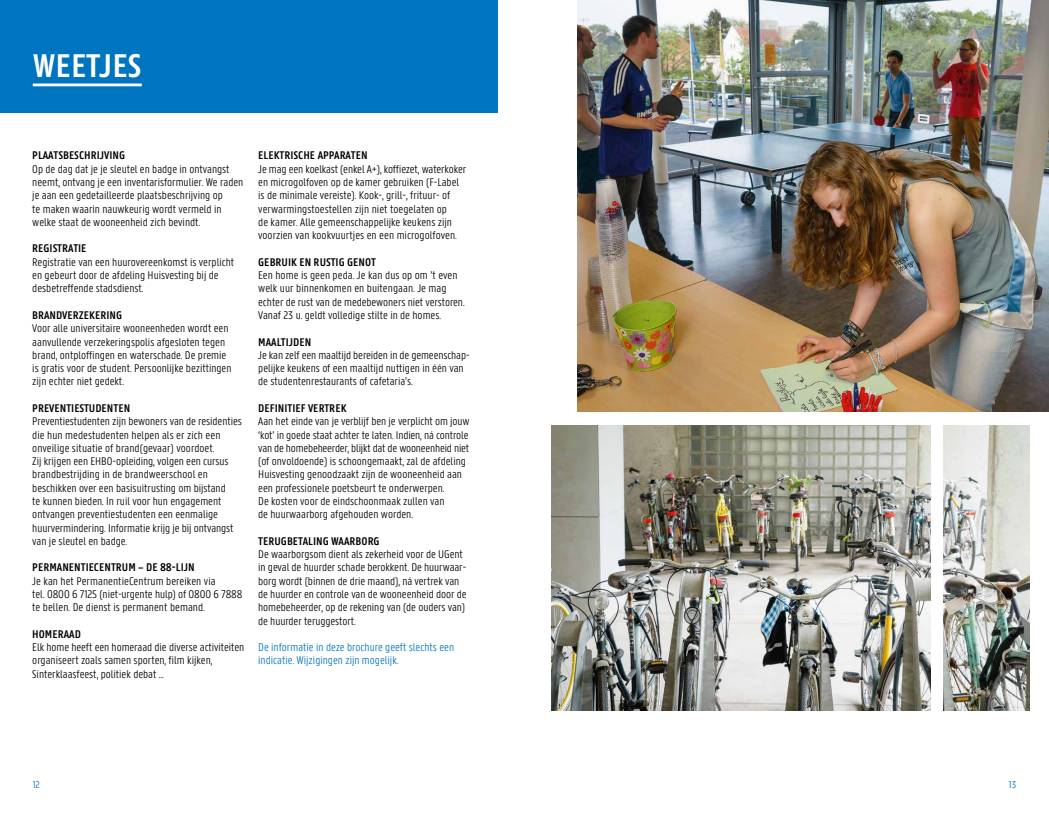
<style>
.page{position:relative;width:1049px;height:815px;background:#fff}
.page>*{position:absolute;margin:0;border:0;box-sizing:border-box;transform-origin:0 0}
.t1{font:600 35px "U Gent Panno Text";letter-spacing:-.01em;color:#fff}
.t2{font:300 11.88px/13.2px "U Gent Panno Text";color:#000}
.t3{font:600 11.88px "U Gent Panno Text";color:#000}
.t4{font:300 11.88px/13.2px "U Gent Panno Text";color:#0075bf}
.t5{font:300 10.62px "U Gent Panno Text";color:#0075bf}
</style>
<div class="page">
<img style="left:578px;top:0;width:471px;height:412px">
<img style="left:551px;top:425px;width:379px;height:286px">
<img style="left:943px;top:425px;width:86px;height:286px">
<div style="left:0;top:0;width:498px;height:113px;background:#0075bf"></div>
<hr style="left:33px;top:84px;width:109px;height:2px;background:#fff">
<h1 class="t1" style="left:33px;top:44px;width:110px">WEETJES</h1>
<p class="t3" style="left:32px;top:148px;width:94px">PLAATSBESCHRIJVING</p>
<p class="t2" style="left:32px;top:162px;width:213px">Op de dag dat je je sleutel en badge in ontvangst neemt, ontvang je een inventarisformulier. We raden je aan een gedetailleerde plaatsbeschrijving op<br>te maken waarin nauwkeurig wordt vermeld in welke staat de wooneenheid zich bevindt.</p>
<p class="t3" style="left:32px;top:241px;width:56px">REGISTRATIE</p>
<p class="t2" style="left:32px;top:255px;width:203px">Registratie van een huurovereenkomst is verplicht en gebeurt door de afdeling Huisvesting bij de desbetreffende stadsdienst.</p>
<p class="t3" style="left:32px;top:308px;width:91px">BRANDVERZEKERING</p>
<p class="t2" style="left:32px;top:322px;width:201px">Voor alle universitaire wooneenheden wordt een aanvullende verzekeringspolis afgesloten tegen brand, ontploffingen en waterschade. De premie is gratis voor de student. Persoonlijke bezittingen zijn echter niet gedekt.</p>
<p class="t3" style="left:32px;top:401px;width:99px">PREVENTIESTUDENTEN</p>
<p class="t2" style="left:32px;top:415px;width:211px">Preventiestudenten zijn bewoners van de residenties die hun medestudenten helpen als er zich een onveilige situatie of brand(gevaar) voordoet.<br>Zij krijgen een EHBO-opleiding, volgen een cursus brandbestrijding in de brandweerschool en beschikken over een basisuitrusting om bijstand<br>te kunnen bieden. In ruil voor hun engagement ontvangen preventiestudenten een eenmalige huurvermindering. Informatie krijg je bij ontvangst van je sleutel en badge.</p>
<p class="t3" style="left:32px;top:560px;width:164px">PERMANENTIECENTRUM – DE 88-LIJN</p>
<p class="t2" style="left:32px;top:574px;width:212px">Je kan het PermanentieCentrum bereiken via<br>tel. 0800 6 7125 (niet-urgente hulp) of 0800 6 7888 te bellen. De dienst is permanent bemand.</p>
<p class="t3" style="left:32px;top:627px;width:50px">HOMERAAD</p>
<p class="t2" style="left:32px;top:641px;width:213px">Elk home heeft een homeraad die diverse activiteiten organiseert zoals samen sporten, film kijken,<br>Sinterklaasfeest, politiek debat ...</p>
<p class="t3" style="left:258px;top:148px;width:111px">ELEKTRISCHE APPARATEN</p>
<p class="t2" style="left:258px;top:162px;width:209px">Je mag een koelkast (enkel A+), koffiezet, waterkoker en microgolfoven op de kamer gebruiken (F-Label is de minimale vereiste). Kook-, grill-, frituur- of verwarmingstoestellen zijn niet toegelaten op<br>de kamer. Alle gemeenschappelijke keukens zijn voorzien van kookvuurtjes en een microgolfoven.</p>
<p class="t3" style="left:258px;top:255px;width:119px">GEBRUIK EN RUSTIG GENOT</p>
<p class="t2" style="left:258px;top:269px;width:208px">Een home is geen peda. Je kan dus op om ’t even welk uur binnenkomen en buitengaan. Je mag echter de rust van de medebewoners niet verstoren.<br>Vanaf 23 u. geldt volledige stilte in de homes.</p>
<p class="t3" style="left:258px;top:334px;width:55px">MAALTIJDEN</p>
<p class="t2" style="left:258px;top:348px;width:213px">Je kan zelf een maaltijd bereiden in de gemeenschap&shy;pelijke keukens of een maaltijd nuttigen in één van de studentenrestaurants of cafetaria’s.</p>
<p class="t3" style="left:258px;top:401px;width:90px">DEFINITIEF VERTREK</p>
<p class="t2" style="left:258px;top:415px;width:213px">Aan het einde van je verblijf ben je verplicht om jouw ‘kot’ in goede staat achter te laten. Indien, ná controle van de homebeheerder, blijkt dat de wooneenheid niet (of onvoldoende) is schoongemaakt, zal de afdeling Huisvesting genoodzaakt zijn de wooneenheid aan een professionele poetsbeurt te onderwerpen.<br>De kosten voor de eindschoonmaak zullen van<br>de huurwaarborg afgehouden worden.</p>
<p class="t3" style="left:258px;top:534px;width:123px">TERUGBETALING WAARBORG</p>
<p class="t2" style="left:258px;top:548px;width:210px">De waarborgsom dient als zekerheid voor de UGent in geval de huurder schade berokkent. De huurwaar&shy;borg wordt (binnen de drie maand), ná vertrek van de huurder en controle van de wooneenheid door de homebeheerder, op de rekening van (de ouders van) de huurder teruggestort.</p>
<p class="t4" style="left:258px;top:641px;width:197px">De informatie in deze brochure geeft slechts een indicatie. Wijzigingen zijn mogelijk.</p>
<p class="t5" style="left:33px;top:779px;width:9px">12</p>
<p class="t5" style="left:1009px;top:779px;width:9px">13</p>
</div>
